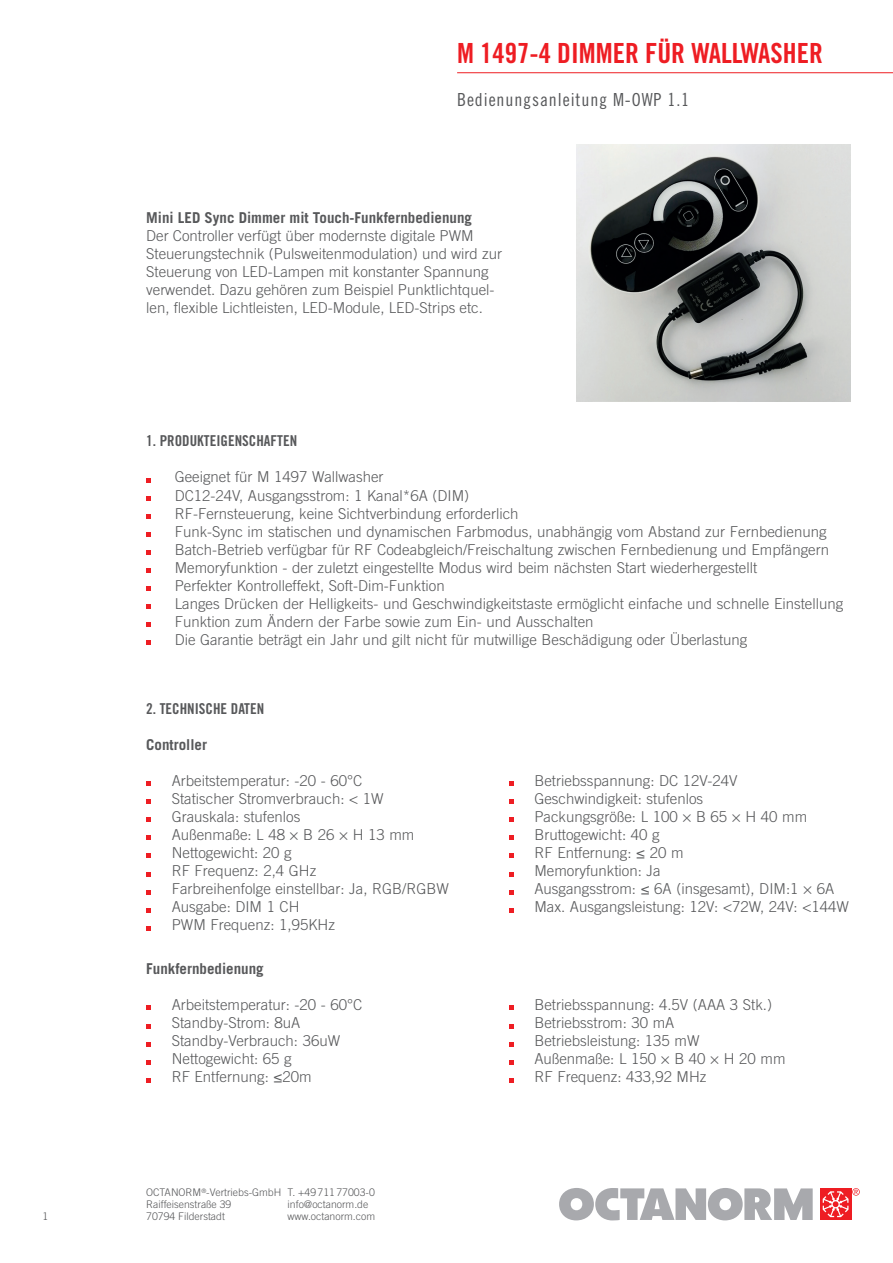
<style>
.page{position:relative;width:893px;height:1263px;background:#fff}
.page>*{position:absolute;margin:0;border:0;box-sizing:border-box;transform-origin:0 0}
.t1{font:27.75px "Trade Gothic LT Pro Bd Cn 20";color:#ee1d23}
.t2{font:18px "Trade Gothic LT Pro Cn 18";letter-spacing:.05em;color:#57585a}
.t3{font:300 15px/18px "Trade Gothic LT Pro";color:#57585a}
.t4{font:700 15px "Trade Gothic LT Pro";color:#57585a}
.t5{font:15px "Trade Gothic LT Pro Bd Cn 20";color:#57585a}
.t6{font:300 10.5px/12px "Trade Gothic LT Pro";color:#57585a}
</style>
<div class="page">
<svg style="left:559px;top:1188px;width:254px;height:32px"></svg>
<svg style="left:820px;top:1188px;width:31px;height:32px"></svg>
<svg style="left:823px;top:1188px;width:37px;height:29px"></svg>
<svg style="left:146px;top:781px;width:5px;height:5px"></svg>
<svg style="left:146px;top:799px;width:5px;height:5px"></svg>
<svg style="left:146px;top:817px;width:5px;height:5px"></svg>
<svg style="left:146px;top:835px;width:5px;height:5px"></svg>
<svg style="left:146px;top:854px;width:5px;height:4px"></svg>
<svg style="left:146px;top:872px;width:5px;height:4px"></svg>
<svg style="left:146px;top:890px;width:5px;height:4px"></svg>
<svg style="left:146px;top:908px;width:5px;height:4px"></svg>
<svg style="left:146px;top:926px;width:5px;height:4px"></svg>
<svg style="left:509px;top:781px;width:4px;height:5px"></svg>
<svg style="left:509px;top:799px;width:4px;height:5px"></svg>
<svg style="left:509px;top:817px;width:4px;height:5px"></svg>
<svg style="left:509px;top:835px;width:4px;height:5px"></svg>
<svg style="left:509px;top:854px;width:4px;height:4px"></svg>
<svg style="left:509px;top:872px;width:4px;height:4px"></svg>
<svg style="left:509px;top:890px;width:4px;height:4px"></svg>
<svg style="left:509px;top:908px;width:4px;height:4px"></svg>
<svg style="left:146px;top:478px;width:5px;height:4px"></svg>
<svg style="left:146px;top:496px;width:5px;height:4px"></svg>
<svg style="left:146px;top:514px;width:5px;height:5px"></svg>
<svg style="left:146px;top:532px;width:5px;height:5px"></svg>
<svg style="left:146px;top:550px;width:5px;height:5px"></svg>
<svg style="left:146px;top:568px;width:5px;height:5px"></svg>
<svg style="left:146px;top:586px;width:5px;height:5px"></svg>
<svg style="left:146px;top:604px;width:5px;height:5px"></svg>
<svg style="left:146px;top:622px;width:5px;height:5px"></svg>
<svg style="left:146px;top:641px;width:5px;height:4px"></svg>
<hr style="left:457px;top:72px;width:436px;height:1px;background:#ee1d23">
<img style="left:576px;top:145px;width:274px;height:257px">
<svg style="left:146px;top:1006px;width:5px;height:4px"></svg>
<svg style="left:146px;top:1024px;width:5px;height:4px"></svg>
<svg style="left:146px;top:1042px;width:5px;height:4px"></svg>
<svg style="left:146px;top:1060px;width:5px;height:4px"></svg>
<svg style="left:146px;top:1078px;width:5px;height:4px"></svg>
<svg style="left:509px;top:1006px;width:4px;height:4px"></svg>
<svg style="left:509px;top:1024px;width:4px;height:4px"></svg>
<svg style="left:509px;top:1042px;width:4px;height:4px"></svg>
<svg style="left:509px;top:1060px;width:4px;height:4px"></svg>
<svg style="left:509px;top:1078px;width:4px;height:4px"></svg>
<p class="t6" style="left:43px;top:1210px;width:7px">1</p>
<h1 class="t1" style="left:457px;top:36px;width:367px">M 1497-4 DIMMER FÜR WALLWASHER</h1>
<p class="t2" style="left:457px;top:89px;width:234px">Bedienungsanleitung M-OWP 1.1</p>
<p class="t4" style="left:146px;top:209px;width:327px">Mini LED Sync Dimmer mit Touch-Funkfernbedienung</p>
<p class="t3" style="left:146px;top:227px;width:357px">Der Controller verfügt über modernste digitale PWM Steuerungstechnik (Pulsweitenmodulation) und wird zur Steuerung von LED-Lampen mit konstanter Spannung verwendet. Dazu gehören zum Beispiel Punktlichtquel&shy;len, flexible Lichtleisten, LED-Module, LED-Strips etc.</p>
<p class="t5" style="left:146px;top:432px;width:153px">1. PRODUKTEIGENSCHAFTEN</p>
<p class="t3" style="left:175px;top:468px;width:670px">Geeignet für M 1497 Wallwasher<br>DC12-24V, Ausgangsstrom: 1 Kanal*6A (DIM)<br>RF-Fernsteuerung, keine Sichtverbindung erforderlich<br>Funk-Sync im statischen und dynamischen Farbmodus, unabhängig vom Abstand zur Fernbedienung Batch-Betrieb verfügbar für RF Codeabgleich/Freischaltung zwischen Fernbedienung und Empfängern Memoryfunktion - der zuletzt eingestellte Modus wird beim nächsten Start wiederhergestellt<br>Perfekter Kontrolleffekt, Soft-Dim-Funktion<br>Langes Drücken der Helligkeits- und Geschwindigkeitstaste ermöglicht einfache und schnelle Einstellung Funktion zum Ändern der Farbe sowie zum Ein- und Ausschalten<br>Die Garantie beträgt ein Jahr und gilt nicht für mutwillige Beschädigung oder Überlastung</p>
<p class="t5" style="left:146px;top:699px;width:120px">2. TECHNISCHE DATEN</p>
<p class="t4" style="left:146px;top:735px;width:62px">Controller</p>
<p class="t3" style="left:172px;top:771px;width:279px">Arbeitstemperatur: -20 - 60°C<br>Statischer Stromverbrauch: &lt; 1W<br>Grauskala: stufenlos<br>Außenmaße: L 48 × B 26 × H 13 mm<br>Nettogewicht: 20 g<br>RF Frequenz: 2,4 GHz<br>Farbreihenfolge einstellbar: Ja, RGB/RGBW<br>Ausgabe: DIM 1 CH<br>PWM Frequenz: 1,95KHz</p>
<p class="t3" style="left:534px;top:771px;width:316px">Betriebsspannung: DC 12V-24V<br>Geschwindigkeit: stufenlos<br>Packungsgröße: L 100 × B 65 × H 40 mm<br>Bruttogewicht: 40 g<br>RF Entfernung: ≤ 20 m<br>Memoryfunktion: Ja<br>Ausgangsstrom: ≤ 6A (insgesamt), DIM:1 × 6A<br>Max. Ausgangsleistung: 12V: &lt;72W, 24V: &lt;144W</p>
<p class="t4" style="left:146px;top:959px;width:119px">Funkfernbedienung</p>
<p class="t3" style="left:172px;top:996px;width:192px">Arbeitstemperatur: -20 - 60°C<br>Standby-Strom: 8uA<br>Standby-Verbrauch: 36uW<br>Nettogewicht: 65 g<br>RF Entfernung: ≤20m</p>
<p class="t3" style="left:534px;top:996px;width:253px">Betriebsspannung: 4.5V (AAA 3 Stk.)<br>Betriebsstrom: 30 mA<br>Betriebsleistung: 135 mW<br>Außenmaße: L 150 × B 40 × H 20 mm<br>RF Frequenz: 433,92 MHz</p>
<p class="t6" style="left:146px;top:1186px;width:137px">OCTANORM<sup>®</sup>-Vertriebs-GmbH<br>Raiffeisenstraße 39<br>70794 Filderstadt</p>
<p class="t6" style="left:288px;top:1186px;width:89px">T. +4971177003-0 info@octanorm.de www.octanorm.com</p>
</div>
